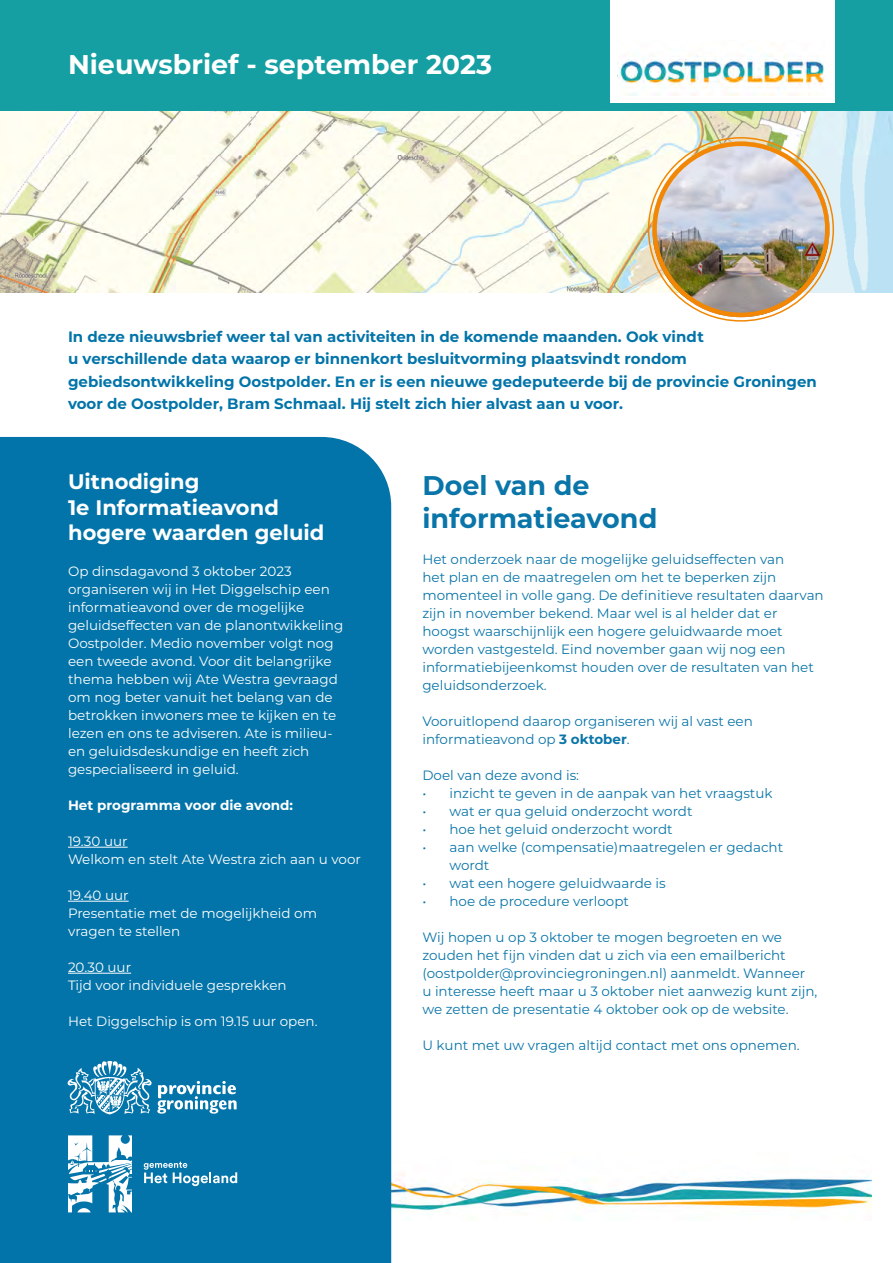
<style>
.page{position:relative;width:893px;height:1263px;background:#fff}
.page>*{position:absolute;margin:0;border:0;box-sizing:border-box;transform-origin:0 0}
.t1{font:700 27px "Montserrat";color:#fff}
.t2{font:700 27px/32.4px "Montserrat";color:#0a75a8}
.t3{font:700 21px/25.2px "Montserrat";color:#fff}
.t4{font:700 15px/22.5px "Montserrat";color:#0374a9}
.t5{font:13.5px/18px "Montserrat";color:#0a75a8}
.t6{font:13.5px/18px "Montserrat";color:#fff}
.t7{font:700 13.5px "Montserrat";color:#fff}
.s1{font-weight:700}
</style>
<div class="page">
<img style="left:391px;top:1152px;width:481px;height:68px">
<div style="left:0;top:437px;width:391px;height:826px;background:#0374a9"></div>
<img style="left:0;top:110px;width:893px;height:182px">
<div style="left:0;top:0;width:893px;height:110px;background:#169fa2"></div>
<div style="left:610px;top:0;width:225px;height:102px;background:#fff"></div>
<img style="left:618px;top:54px;width:206px;height:42px">
<svg style="left:67px;top:1060px;width:170px;height:54px;background:#4397be"></svg>
<svg style="left:144px;top:1162px;width:93px;height:24px;background:#3f95bd"></svg>
<svg style="left:68px;top:1135px;width:64px;height:77px"></svg>
<img style="left:652px;top:142px;width:177px;height:175px">
<div style="left:652px;top:142px;width:177px;height:175px;border:4px solid #f28705;border-radius:50%"></div>
<hr style="left:68px;top:847px;width:60px;height:1px;background:#fff">
<hr style="left:68px;top:901px;width:61px;height:1px;background:#fff">
<hr style="left:68px;top:973px;width:63px;height:1px;background:#fff">
<h1 class="t1" style="left:68px;top:45px;width:425px">Nieuwsbrief - september 2023</h1>
<p class="t4" style="left:68px;top:325px;width:750px">In deze nieuwsbrief weer tal van activiteiten in de komende maanden. Ook vindt<br>u verschillende data waarop er binnenkort besluitvorming plaatsvindt rondom gebiedsontwikkeling Oostpolder. En er is een nieuwe gedeputeerde bij de provincie Groningen voor de Oostpolder, Bram Schmaal. Hij stelt zich hier alvast aan u voor.</p>
<h2 class="t3" style="left:68px;top:468px;width:258px">Uitnodiging<br>1e Informatieavond hogere waarden geluid</h2>
<p class="t6" style="left:68px;top:561px;width:277px">Op dinsdagavond 3 oktober 2023 organiseren wij in Het Diggelschip een informatieavond over de mogelijke geluidseffecten van de planontwikkeling Oostpolder. Medio november volgt nog een tweede avond. Voor dit belangrijke thema hebben wij Ate Westra gevraagd om nog beter vanuit het belang van de betrokken inwoners mee te kijken en te lezen en ons te adviseren. Ate is milieu&shy;en geluidsdeskundige en heeft zich gespecialiseerd in geluid.</p>
<p class="t7" style="left:68px;top:795px;width:227px">Het programma voor die avond:</p>
<p class="t6" style="left:68px;top:831px;width:294px">19.30 uur<br>Welkom en stelt Ate Westra zich aan u voor</p>
<p class="t6" style="left:68px;top:885px;width:251px">19.40 uur<br>Presentatie met de mogelijkheid om vragen te stellen</p>
<p class="t6" style="left:68px;top:957px;width:220px">20.30 uur<br>Tijd voor individuele gesprekken</p>
<p class="t6" style="left:68px;top:1011px;width:251px">Het Diggelschip is om 19.15 uur open.</p>
<h1 class="t2" style="left:422px;top:468px;width:237px">Doel van de informatieavond</h1>
<p class="t5" style="left:422px;top:549px;width:403px">Het onderzoek naar de mogelijke geluidseffecten van<br>het plan en de maatregelen om het te beperken zijn momenteel in volle gang. De definitieve resultaten daarvan zijn in november bekend. Maar wel is al helder dat er hoogst waarschijnlijk een hogere geluidwaarde moet worden vastgesteld. Eind november gaan wij nog een informatiebijeenkomst houden over de resultaten van het geluidsonderzoek.</p>
<p class="t5" style="left:422px;top:711px;width:332px">Vooruitlopend daarop organiseren wij al vast een informatieavond op <span class="s1">3 oktober</span>.</p>
<p class="t5" style="left:422px;top:765px;width:158px">Doel van deze avond is:</p>
<p class="t5" style="left:422px;top:783px;width:352px">• inzicht te geven in de aanpak van het vraagstuk</p>
<p class="t5" style="left:422px;top:801px;width:272px">• wat er qua geluid onderzocht wordt</p>
<p class="t5" style="left:422px;top:819px;width:252px">• hoe het geluid onderzocht wordt</p>
<p class="t5" style="left:449px;top:837px;width:335px;text-indent:-27px">• aan welke (compensatie)maatregelen er gedacht wordt</p>
<p class="t5" style="left:422px;top:873px;width:245px">• wat een hogere geluidwaarde is</p>
<p class="t5" style="left:422px;top:891px;width:208px">• hoe de procedure verloopt</p>
<p class="t5" style="left:422px;top:927px;width:397px">Wij hopen u op 3 oktober te mogen begroeten en we zouden het fijn vinden dat u zich via een emailbericht (oostpolder@provinciegroningen.nl) aanmeldt. Wanneer u interesse heeft maar u 3 oktober niet aanwezig kunt zijn, we zetten de presentatie 4 oktober ook op de website.</p>
<p class="t5" style="left:422px;top:1035px;width:379px">U kunt met uw vragen altijd contact met ons opnemen.</p>
</div>
